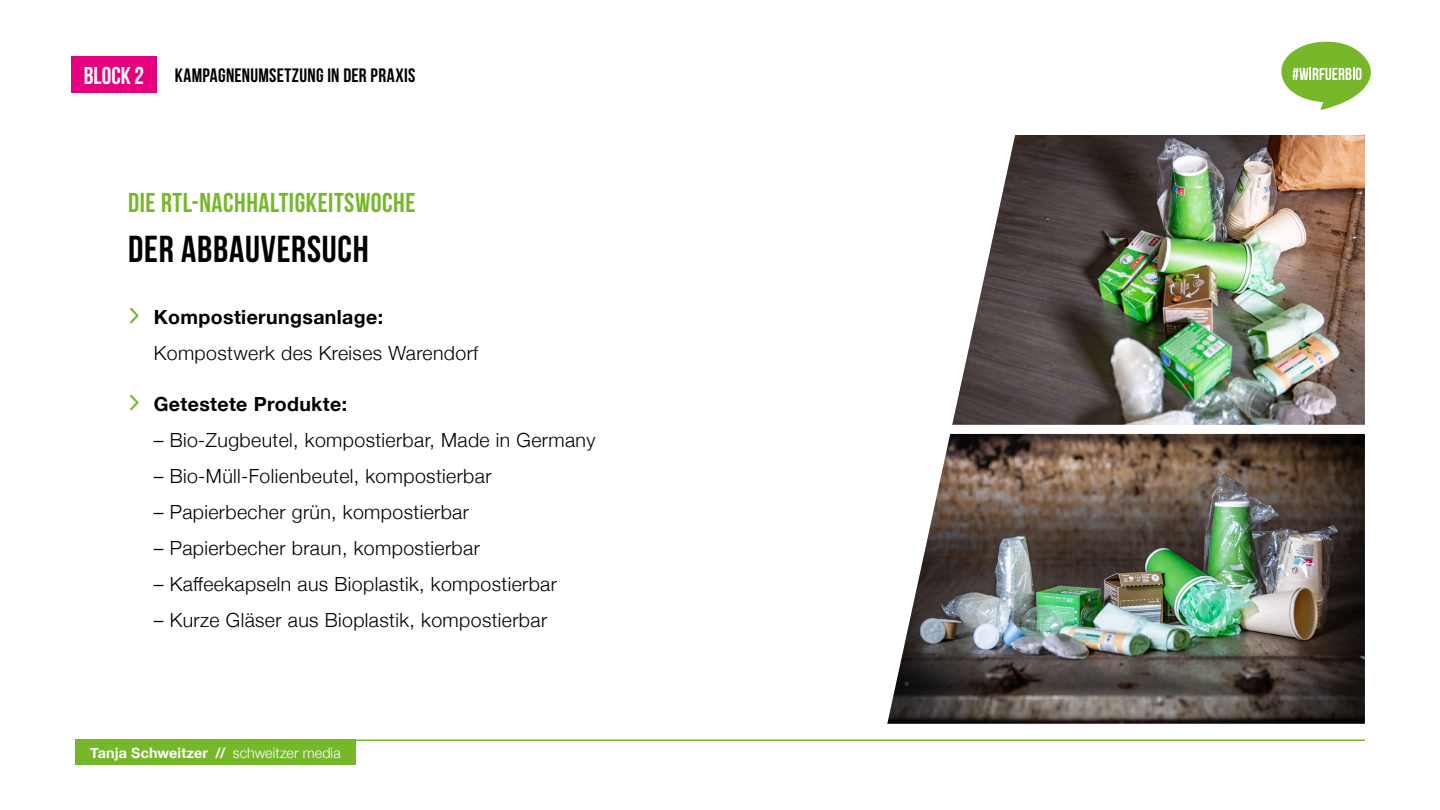
<style>
.page{position:relative;width:1440px;height:810px;background:#fff}
.page>*{position:absolute;margin:0;border:0;box-sizing:border-box;transform-origin:0 0}
.t1{font:700 37.5px "Bebas Neue";letter-spacing:.02em;color:#000}
.t2{font:700 27.3px "Bebas Neue";letter-spacing:.02em;color:#76b82a}
.t3{font:24.22px "Bebas Neue";color:#fff}
.t4{font:300 19.5px "Helvetica Neue";letter-spacing:.02em;color:#000}
.t5{font:700 19.5px "Helvetica Neue";letter-spacing:.02em;color:#000}
.t6{font:700 19.42px "Bebas Neue";letter-spacing:.015em;color:#000}
.t7{font:700 14.25px "Helvetica Neue";letter-spacing:.015em;color:#fff}
.s1{font-weight:300}
</style>
<div class="page">
<hr style="left:75px;top:740px;width:1290px;height:1px;background:#76b82a">
<div style="left:75px;top:740px;width:281px;height:25px;background:#76b82a"></div>
<img style="left:887px;top:434px;width:478px;height:290px">
<img style="left:952px;top:135px;width:413px;height:290px">
<svg style="left:1281px;top:41px;width:90px;height:69px"></svg>
<div style="left:71px;top:57px;width:86px;height:36px;background:#e6007d"></div>
<p class="t3" style="left:84px;top:63px;width:62px">Block 2</p>
<p class="t6" style="left:175px;top:65px;width:242px">KAMPAGNENUMSETZUNG IN DER PRAXIS</p>
<p class="t2" style="left:128px;top:187px;width:289px">DIE RTL-NACHHALTIGKEITSWOCHE</p>
<p class="t1" style="left:128px;top:229px;width:242px">DER ABBAUVERSUCH</p>
<p class="t5" style="left:154px;top:302px;width:231px">Kompostierungsanlage:</p>
<p class="t4" style="left:154px;top:338px;width:326px">Kompostwerk des Kreises Warendorf</p>
<p class="t5" style="left:154px;top:389px;width:195px">Getestete Produkte:</p>
<p class="t4" style="left:154px;top:425px;width:443px">– Bio-Zugbeutel, kompostierbar, Made in Germany</p>
<p class="t4" style="left:154px;top:461px;width:339px">– Bio-Müll-Folienbeutel, kompostierbar</p>
<p class="t4" style="left:154px;top:497px;width:317px">– Papierbecher grün, kompostierbar</p>
<p class="t4" style="left:154px;top:533px;width:328px">– Papierbecher braun, kompostierbar</p>
<p class="t4" style="left:154px;top:569px;width:405px">– Kaffeekapseln aus Bioplastik, kompostierbar</p>
<p class="t4" style="left:154px;top:605px;width:395px">– Kurze Gläser aus Bioplastik, kompostierbar</p>
<p class="t7" style="left:90px;top:742px;width:252px">Tanja Schweitzer // <span class="s1">schweitzer media</span></p>
</div>
